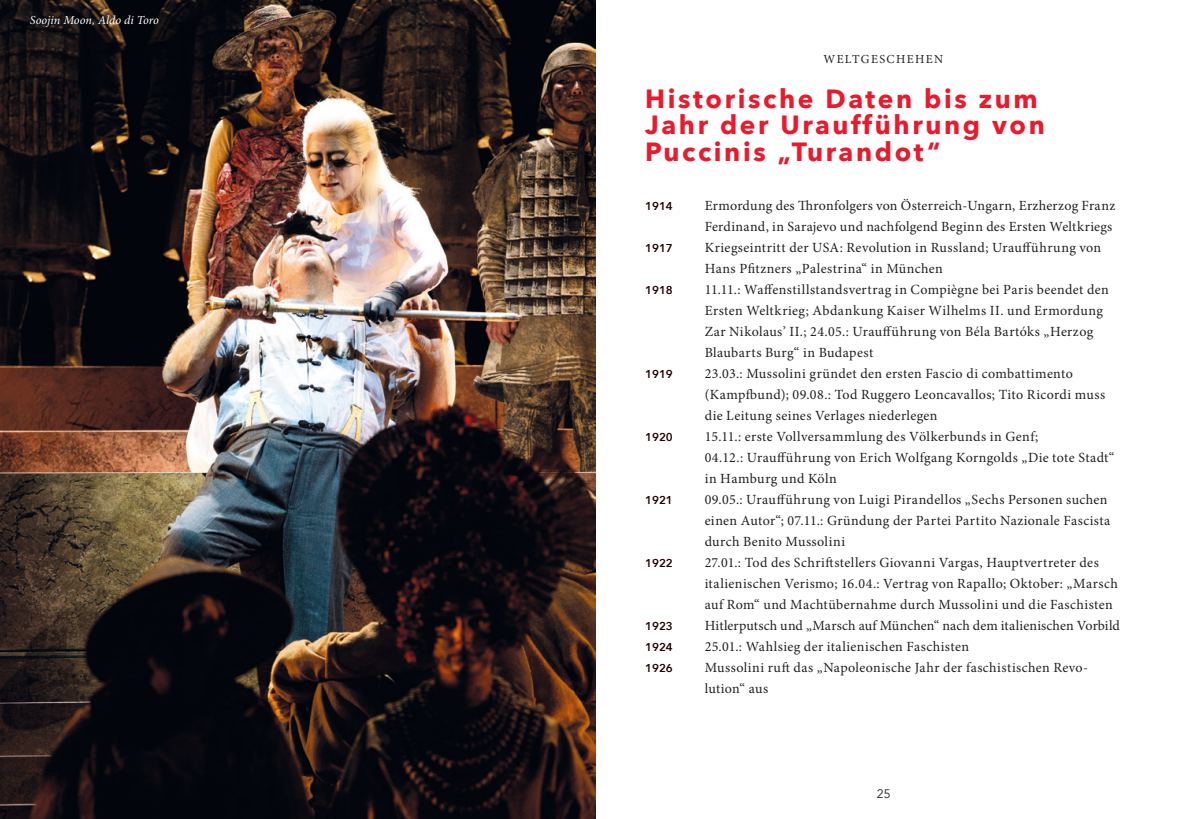
<style>
.page{position:relative;width:1191px;height:819px;background:#fff}
.page>*{position:absolute;margin:0;border:0;box-sizing:border-box;transform-origin:0 0}
.t1{font:700 26.25px/26.2px "Avenir Next";letter-spacing:.1em;color:#e91a2c}
.t2{font:14px/21px "Minion Pro";letter-spacing:.025em;color:#231f20}
.t3{font:14px "Minion Pro";letter-spacing:.005em;color:#231f20}
.t4{font:italic 12.25px "Minion Pro";color:#fff}
.t5{font:12.25px "Minion Pro";letter-spacing:.11em;color:#231f20}
.t6{font:12.25px "Avenir";color:#231f20}
.t7{font:600 11.38px "Avenir Next";color:#220001}
</style>
<div class="page">
<img style="left:0;top:0;width:595px;height:819px">
<p class="t4" style="left:30px;top:12px;width:131px">Soojin Moon, Aldo di Toro</p>
<p class="t5" style="left:823px;top:51px;width:121px">WELTGESCHEHEN</p>
<h1 class="t1" style="left:645px;top:85px;width:401px">Historische Daten bis zum<br>Jahr der Uraufführung von<br>Puccinis „Turandot“</h1>
<p class="t7" style="left:645px;top:196px;width:29px">1914</p>
<p class="t2" style="left:704px;top:195px;width:412px">Ermordung des Thronfolgers von Österreich-Ungarn, Erzherzog Franz<br>Ferdinand, in Sarajevo und nachfolgend Beginn des Ersten Weltkriegs</p>
<p class="t7" style="left:645px;top:238px;width:29px">1917</p>
<p class="t2" style="left:704px;top:237px;width:398px">Kriegseintritt der USA: Revolution in Russland; Uraufführung von<br>Hans Pfitzners „Palestrina“ in München</p>
<p class="t7" style="left:645px;top:280px;width:29px">1918</p>
<p class="t2" style="left:704px;top:279px;width:405px">11.11.: Waffenstillstandsvertrag in Compiègne bei Paris beendet den Ersten Weltkrieg; Abdankung Kaiser Wilhelms II. und Ermordung Zar Nikolaus’ II.; 24.05.: Uraufführung von Béla Bartóks „Herzog Blaubarts Burg“ in Budapest</p>
<p class="t7" style="left:645px;top:364px;width:29px">1919</p>
<p class="t2" style="left:704px;top:363px;width:402px">23.03.: Mussolini gründet den ersten Fascio di combattimento (Kampfbund); 09.08.: Tod Ruggero Leoncavallos; Tito Ricordi muss die Leitung seines Verlages niederlegen</p>
<p class="t7" style="left:645px;top:427px;width:29px">1920</p>
<p class="t2" style="left:704px;top:426px;width:411px">15.11.: erste Vollversammlung des Völkerbunds in Genf;<br>04.12.: Uraufführung von Erich Wolfgang Korngolds „Die tote Stadt“ in Hamburg und Köln</p>
<p class="t7" style="left:645px;top:490px;width:29px">1921</p>
<p class="t2" style="left:704px;top:489px;width:407px">09.05.: Uraufführung von Luigi Pirandellos „Sechs Personen suchen einen Autor“; 07.11.: Gründung der Partei Partito Nazionale Fascista durch Benito Mussolini</p>
<p class="t7" style="left:645px;top:553px;width:29px">1922</p>
<p class="t2" style="left:704px;top:552px;width:415px">27.01.: Tod des Schriftstellers Giovanni Vargas, Hauptvertreter des italienischen Verismo; 16.04.: Vertrag von Rapallo; Oktober: „Marsch auf Rom“ und Machtübernahme durch Mussolini und die Faschisten</p>
<p class="t7" style="left:645px;top:616px;width:29px">1923</p>
<p class="t3" style="left:704px;top:616px;width:417px">Hitlerputsch und „Marsch auf München“ nach dem italienischen Vorbild</p>
<p class="t7" style="left:645px;top:637px;width:29px">1924</p>
<p class="t2" style="left:704px;top:636px;width:266px">25.01.: Wahlsieg der italienischen Faschisten</p>
<p class="t7" style="left:645px;top:658px;width:29px">1926</p>
<p class="t2" style="left:704px;top:657px;width:385px">Mussolini ruft das „Napoleonische Jahr der faschistischen Revo&shy;lution“ aus</p>
<p class="t6" style="left:877px;top:786px;width:15px">25</p>
</div>
